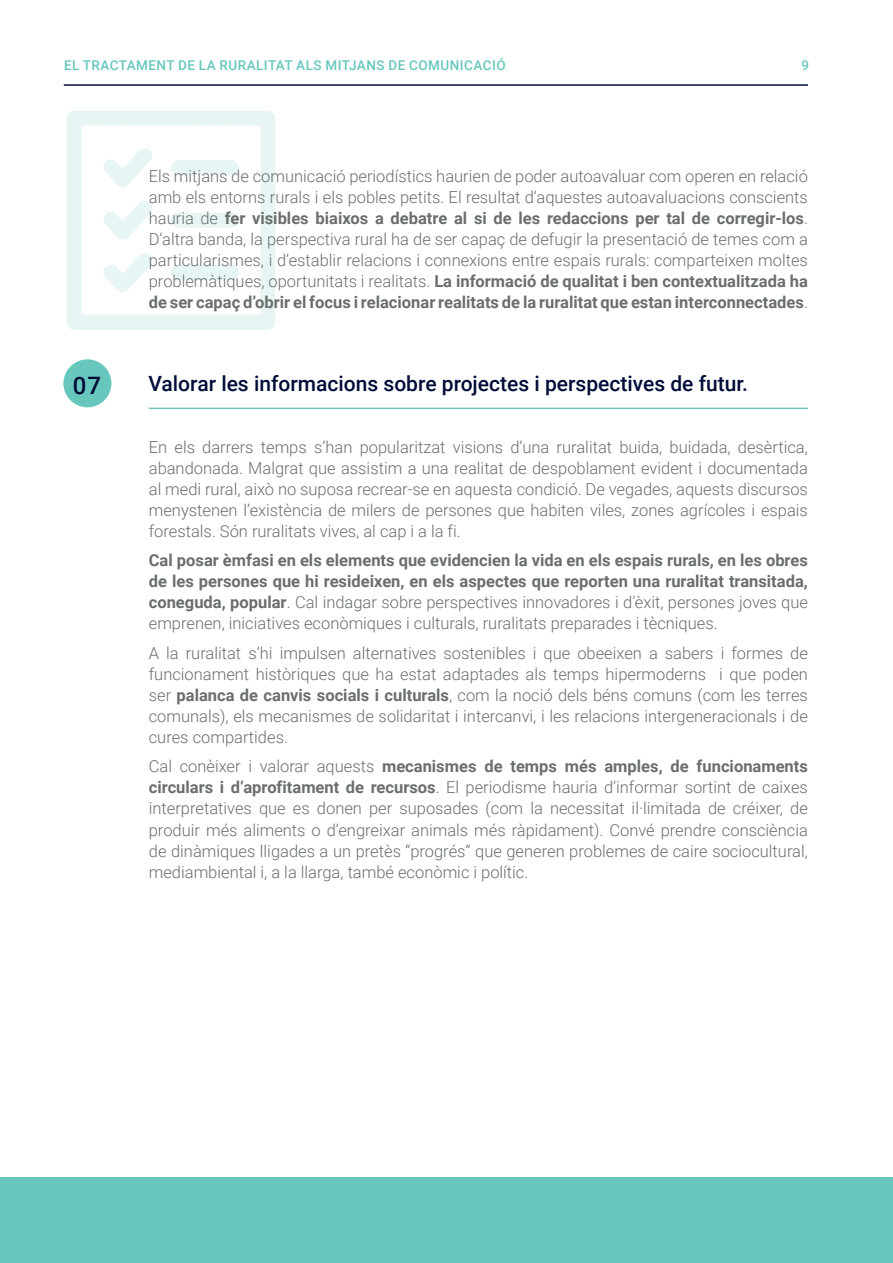
<style>
.page{position:relative;width:893px;height:1263px;background:#fff}
.page>*{position:absolute;margin:0;border:0;box-sizing:border-box;transform-origin:0 0}
.t1{font:500 24px "Roboto";color:#000c37}
.t2{font:500 21px "Roboto";color:#000c37}
.t3{font:300 16.5px/21px "Roboto";color:#6a6e6f;text-align:justify}
.t4{font:700 16.5px/21px "Roboto";color:#6a6e6f;text-align:justify}
.t5{font:500 13.5px "Roboto";letter-spacing:.035em;color:#67c7bd}
.s1{font-weight:700}
.s2{font-weight:300}
</style>
<div class="page">
<div style="left:0;top:1178px;width:893px;height:85px;background:#67c7bd"></div>
<hr style="left:64px;top:84px;width:744px;height:2px;background:#000c37">
<img style="left:67px;top:111px;width:208px;height:219px">
<div style="left:63px;top:359px;width:48px;height:48px;background:#67c7bd;border-radius:50%"></div>
<hr style="left:149px;top:408px;width:659px;height:1px;background:#67c7bd">
<p class="t5" style="left:64px;top:55px;width:443px">EL TRACTAMENT DE LA RURALITAT ALS MITJANS DE COMUNICACIÓ</p>
<p class="t5" style="left:801px;top:55px;width:9px">9</p>
<p class="t3" style="left:149px;top:165px;width:661px">Els mitjans de comunicació periodístics haurien de poder autoavaluar com operen en relació amb els entorns rurals i els pobles petits. El resultat d’aquestes autoavaluacions conscients hauria de <span class="s1">fer visibles biaixos a debatre al si de les redaccions per tal de corregir-los</span>.<br>D’altra banda, la perspectiva rural ha de ser capaç de defugir la presentació de temes com a particularismes, i d’establir relacions i connexions entre espais rurals: comparteixen moltes problemàtiques, oportunitats i realitats. <span class="s1">La informació de qualitat i ben contextualitzada ha de ser capaç d’obrir el focus i relacionar realitats de la ruralitat que estan interconnectades</span>.</p>
<p class="t1" style="left:73px;top:368px;width:30px">07</p>
<p class="t2" style="left:148px;top:369px;width:601px">Valorar les informacions sobre projectes i perspectives de futur.</p>
<p class="t3" style="left:149px;top:436px;width:661px">En els darrers temps s’han popularitzat visions d’una ruralitat buida, buidada, desèrtica, abandonada. Malgrat que assistim a una realitat de despoblament evident i documentada al medi rural, això no suposa recrear-se en aquesta condició. De vegades, aquests discursos menystenen l’existència de milers de persones que habiten viles, zones agrícoles i espais forestals. Són ruralitats vives, al cap i a la fi.</p>
<p class="t4" style="left:149px;top:549px;width:661px">Cal posar èmfasi en els elements que evidencien la vida en els espais rurals, en les obres de les persones que hi resideixen, en els aspectes que reporten una ruralitat transitada, coneguda, popular<span class="s2">. Cal indagar sobre perspectives innovadores i d’èxit, persones joves que emprenen, iniciatives econòmiques i culturals, ruralitats preparades i tècniques.</span></p>
<p class="t3" style="left:149px;top:642px;width:661px">A la ruralitat s’hi impulsen alternatives sostenibles i que obeeixen a sabers i formes de funcionament històriques que ha estat adaptades als temps hipermoderns i que poden ser <span class="s1">palanca de canvis socials i culturals</span>, com la noció dels béns comuns (com les terres comunals), els mecanismes de solidaritat i intercanvi, i les relacions intergeneracionals i de cures compartides.</p>
<p class="t3" style="left:149px;top:755px;width:661px">Cal conèixer i valorar aquests <span class="s1">mecanismes de temps més amples, de funcionaments circulars i d’aprofitament de recursos</span>. El periodisme hauria d’informar sortint de caixes interpretatives que es donen per suposades (com la necessitat il·limitada de créixer, de produir més aliments o d’engreixar animals més ràpidament). Convé prendre consciència de dinàmiques lligades a un pretès “progrés” que generen problemes de caire sociocultural, mediambiental i, a la llarga, també econòmic i polític.</p>
</div>
